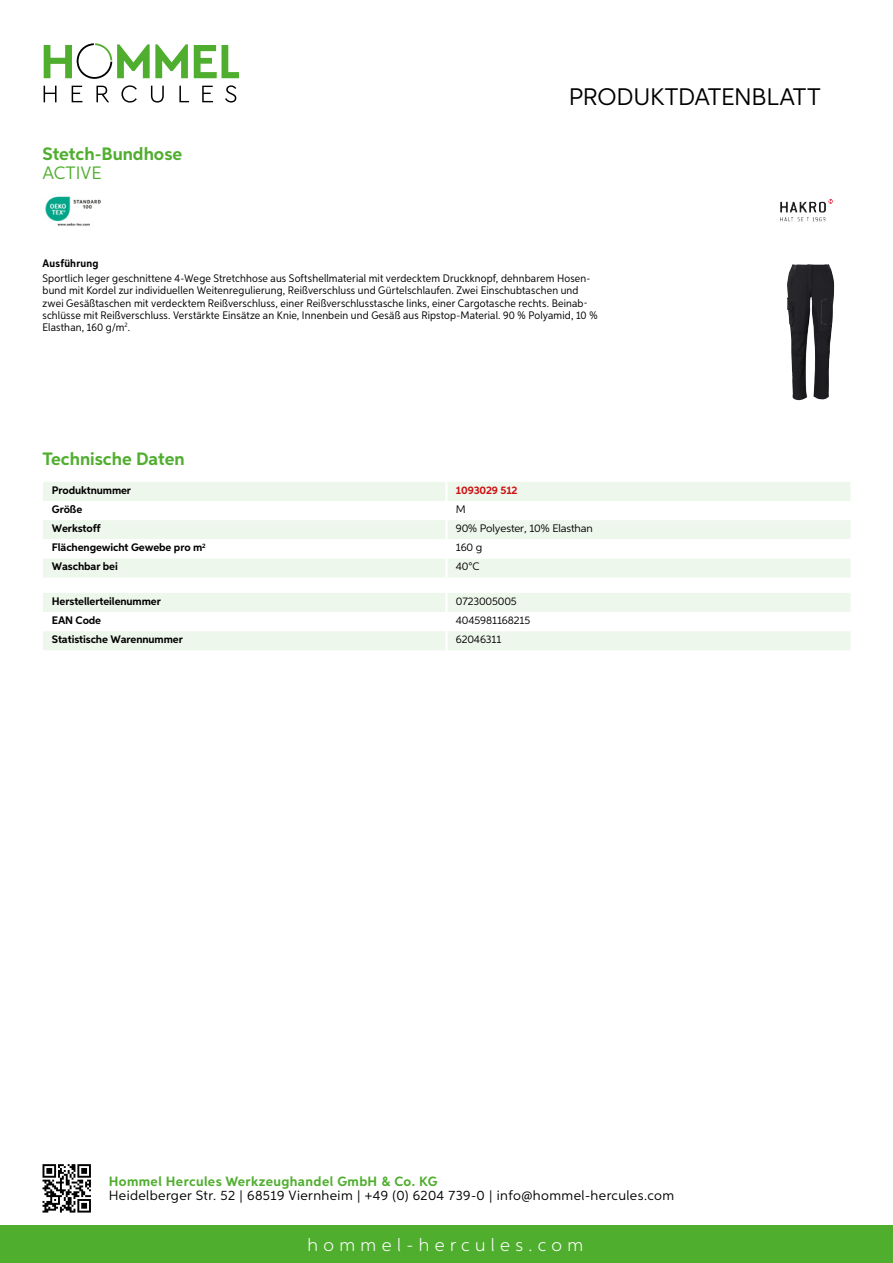
<style>
.page{position:relative;width:893px;height:1263px;background:#fff}
.page>*{position:absolute;margin:0;border:0;box-sizing:border-box;transform-origin:0 0}
.t1{font:24px "Aspira";letter-spacing:-.01em;color:#000}
.t2{font:700 18px "Aspira";color:#50ae2f}
.t3{font:300 18px "Aspira";letter-spacing:.3em;color:#fff}
.t4{font:18px "Aspira";color:#50ae2f}
.t5{font:13.5px "Aspira";letter-spacing:.03em;color:#000}
.t6{font:700 13.5px "Aspira";letter-spacing:.03em;color:#50ae2f}
.t7{font:10.95px/12px "Aspira Nar";letter-spacing:.015em;color:#000}
.t8{font:700 10.95px "Aspira";letter-spacing:-.01em;color:#000}
.t9{font:10.95px "Aspira";letter-spacing:-.01em;color:#000}
.t10{font:700 10.95px "Aspira";letter-spacing:-.01em;color:#cd1013}
.t11{font:700 10.95px "Aspira Nar";letter-spacing:.02em;color:#000}
</style>
<div class="page">
<div style="left:0;top:1226px;width:893px;height:37px;background:#50ae2f"></div>
<svg style="left:43px;top:1164px;width:48px;height:48px"></svg>
<svg style="left:194px;top:45px;width:45px;height:33px"></svg>
<svg style="left:44px;top:43px;width:144px;height:36px"></svg>
<svg style="left:44px;top:86px;width:13px;height:16px"></svg>
<svg style="left:72px;top:86px;width:10px;height:16px"></svg>
<svg style="left:96px;top:86px;width:13px;height:16px"></svg>
<svg style="left:121px;top:85px;width:16px;height:18px"></svg>
<svg style="left:151px;top:86px;width:13px;height:17px"></svg>
<svg style="left:179px;top:86px;width:10px;height:16px"></svg>
<svg style="left:202px;top:86px;width:11px;height:16px"></svg>
<svg style="left:225px;top:85px;width:11px;height:18px"></svg>
<div style="left:43px;top:482px;width:807px;height:95px;background:#eef7eb"></div>
<svg style="left:43px;top:501px;width:807px;height:57px"></svg>
<hr style="left:445px;top:482px;width:3px;height:19px;background:#fff">
<hr style="left:445px;top:501px;width:3px;height:19px;background:#fff">
<hr style="left:445px;top:520px;width:3px;height:19px;background:#fff">
<hr style="left:445px;top:539px;width:3px;height:19px;background:#fff">
<hr style="left:445px;top:558px;width:3px;height:19px;background:#fff">
<svg style="left:43px;top:593px;width:807px;height:57px"></svg>
<hr style="left:445px;top:631px;width:3px;height:19px;background:#fff">
<img style="left:45px;top:196px;width:56px;height:30px">
<img style="left:787px;top:264px;width:42px;height:136px">
<img style="left:780px;top:199px;width:54px;height:23px">
<h2 class="t2" style="left:43px;top:142px;width:141px">Stetch-Bundhose</h2>
<h2 class="t4" style="left:43px;top:162px;width:58px">ACTIVE</h2>
<h1 class="t1" style="left:569px;top:82px;width:253px">Produktdatenblatt</h1>
<p class="t11" style="left:43px;top:257px;width:58px">Ausführung</p>
<p class="t7" style="left:43px;top:273px;width:556px">Sportlich leger geschnittene 4-Wege Stretchhose aus Softshellmaterial mit verdecktem Druckknopf, dehnbarem Hosen&shy;bund mit Kordel zur individuellen Weitenregulierung, Reißverschluss und Gürtelschlaufen. Zwei Einschubtaschen und zwei Gesäßtaschen mit verdecktem Reißverschluss, einer Reißverschlusstasche links, einer Cargotasche rechts. Beinab&shy;schlüsse mit Reißverschluss. Verstärkte Einsätze an Knie, Innenbein und Gesäß aus Ripstop-Material. 90 % Polyamid, 10 % Elasthan, 160 g/m<sup>2</sup>.</p>
<h2 class="t2" style="left:43px;top:448px;width:144px">Technische Daten</h2>
<p class="t8" style="left:52px;top:483px;width:81px">Produktnummer</p>
<p class="t10" style="left:456px;top:483px;width:63px">1093029 512</p>
<p class="t8" style="left:52px;top:502px;width:32px">Größe</p>
<p class="t9" style="left:456px;top:502px;width:11px">M</p>
<p class="t8" style="left:52px;top:521px;width:50px">Werkstoff</p>
<p class="t9" style="left:456px;top:522px;width:139px">90% Polyester, 10% Elasthan</p>
<p class="t8" style="left:52px;top:541px;width:155px">Flächengewicht Gewebe pro m<sup>2</sup></p>
<p class="t9" style="left:456px;top:541px;width:28px">160 g</p>
<p class="t8" style="left:52px;top:560px;width:68px">Waschbar bei</p>
<p class="t9" style="left:456px;top:560px;width:25px">40°C</p>
<p class="t8" style="left:52px;top:594px;width:111px">Herstellerteilenummer</p>
<p class="t9" style="left:456px;top:594px;width:62px">0723005005</p>
<p class="t8" style="left:52px;top:613px;width:51px">EAN Code</p>
<p class="t9" style="left:456px;top:613px;width:76px">4045981168215</p>
<p class="t8" style="left:52px;top:633px;width:132px">Statistische Warennummer</p>
<p class="t9" style="left:456px;top:633px;width:47px">62046311</p>
<p class="t6" style="left:109px;top:1172px;width:330px">Hommel Hercules Werkzeughandel GmbH &amp; Co. KG</p>
<p class="t5" style="left:109px;top:1187px;width:567px">Heidelberger Str. 52 | 68519 Viernheim | +49 (0) 6204 739-0 | info@hommel-hercules.com</p>
<h2 class="t3" style="left:307px;top:1234px;width:277px">hommel-hercules.com</h2>
</div>
